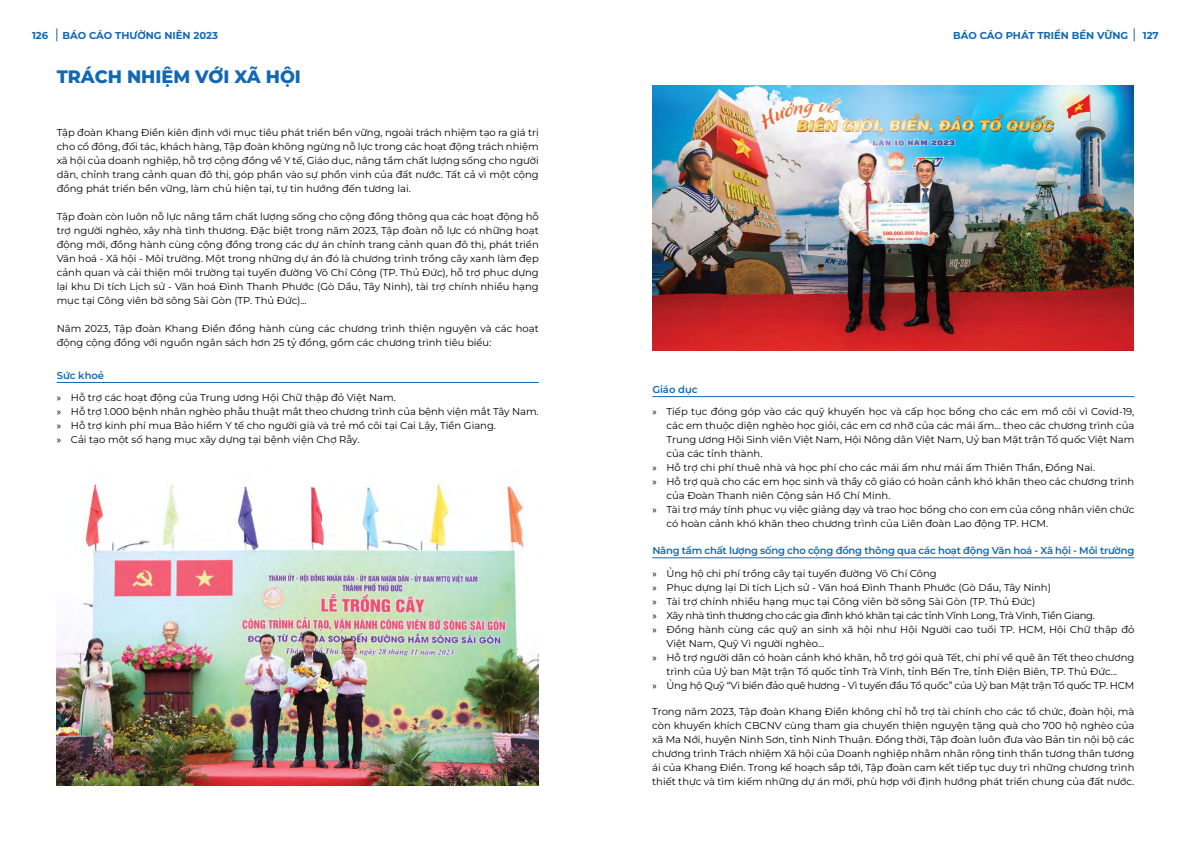
<style>
.page{position:relative;width:1191px;height:842px;background:#fff}
.page>*{position:absolute;margin:0;border:0;box-sizing:border-box;transform-origin:0 0}
.t1{font:800 18px "Montserrat";color:#1268b3}
.t2{font:10px/14px "Montserrat";color:#000;text-align:justify}
.t3{font:600 10px "Montserrat";letter-spacing:-.02em;color:#1268b3}
.t4{font:10px "Montserrat";letter-spacing:-.03em;color:#000}
.t5{font:10px "Montserrat";letter-spacing:-.02em;color:#000}
.t6{font:700 10px "Montserrat";color:#1268b3}
.s1{font-family:"Myriad Pro"}
</style>
<div class="page">
<img style="left:57px;top:483px;width:482px;height:302px">
<img style="left:652px;top:85px;width:481px;height:266px">
<hr style="left:57px;top:382px;width:482px;height:1px;background:#1268b3">
<hr style="left:652px;top:396px;width:482px;height:1px;background:#1268b3">
<hr style="left:652px;top:557px;width:482px;height:1px;background:#1268b3">
<svg style="left:56px;top:28px;width:1px;height:13px"></svg>
<svg style="left:1133px;top:28px;width:1px;height:13px"></svg>
<p class="t6" style="left:32px;top:28px;width:18px">126</p>
<p class="t6" style="left:63px;top:28px;width:157px">BÁO CÁO THƯỜNG NIÊN 2023</p>
<p class="t6" style="left:953px;top:28px;width:177px">BÁO CÁO PHÁT TRIỂN BỀN VỮNG</p>
<p class="t6" style="left:1142px;top:28px;width:18px">127</p>
<h1 class="t1" style="left:57px;top:64px;width:246px">TRÁCH NHIỆM VỚI XÃ HỘI</h1>
<p class="t2" style="left:57px;top:125px;width:483px">Tập đoàn Khang Điền kiên định với mục tiêu phát triển bền vững, ngoài trách nhiệm tạo ra giá trị cho cổ đông, đối tác, khách hàng, Tập đoàn không ngừng nỗ lực trong các hoạt động trách nhiệm xã hội của doanh nghiệp, hỗ trợ cộng đồng về Y tế, Giáo dục, nâng tầm chất lượng sống cho người dân, chỉnh trang cảnh quan đô thị, góp phần vào sự phồn vinh của đất nước. Tất cả vì một cộng đồng phát triển bền vững, làm chủ hiện tại, tự tin hướng đến tương lai.</p>
<p class="t2" style="left:57px;top:209px;width:483px">Tập đoàn còn luôn nỗ lực nâng tầm chất lượng sống cho cộng đồng thông qua các hoạt động hỗ trợ người nghèo, xây nhà tình thương. Đặc biệt trong năm 2023, Tập đoàn nỗ lực có những hoạt động mới, đồng hành cùng cộng đồng trong các dự án chỉnh trang cảnh quan đô thị, phát triển Văn hoá - Xã hội - Môi trường. Một trong những dự án đó là chương trình trồng cây xanh làm đẹp cảnh quan và cải thiện môi trường tại tuyến đường Võ Chí Công (TP. Thủ Đức), hỗ trợ phục dựng lại khu Di tích Lịch sử - Văn hoá Đình Thanh Phước (Gò Dầu, Tây Ninh), tài trợ chính nhiều hạng mục tại Công viên bờ sông Sài Gòn (TP. Thủ Đức)...</p>
<p class="t2" style="left:57px;top:321px;width:483px">Năm 2023, Tập đoàn Khang Điền đồng hành cùng các chương trình thiện nguyện và các hoạt động cộng đồng với nguồn ngân sách hơn 25 tỷ đồng, gồm các chương trình tiêu biểu:</p>
<p class="t3" style="left:57px;top:368px;width:49px">Sức khoẻ</p>
<p class="t2" style="left:57px;top:390px;width:483px;text-align:left"><span class="s1">»</span> Hỗ trợ các hoạt động của Trung ương Hội Chữ thập đỏ Việt Nam.<br><span class="s1">»</span> Hỗ trợ 1.000 bệnh nhân nghèo phẫu thuật mắt theo chương trình của bệnh viện mắt Tây Nam. <span class="s1">»</span> Hỗ trợ kinh phí mua Bảo hiểm Y tế cho người già và trẻ mồ côi tại Cai Lậy, Tiền Giang.<br><span class="s1">»</span> Cải tạo một số hạng mục xây dựng tại bệnh viện Chợ Rẫy.</p>
<p class="t3" style="left:652px;top:383px;width:47px">Giáo dục</p>
<p class="t2" style="left:652px;top:405px;width:483px"><span class="s1">»</span> Tiếp tục đóng góp vào các quỹ khuyến học và cấp học bổng cho các em mồ côi vì Covid-19,</p>
<p class="t2" style="left:666px;top:419px;width:469px">các em thuộc diện nghèo học giỏi, các em cơ nhỡ của các mái ấm... theo các chương trình của</p>
<p class="t2" style="left:666px;top:433px;width:469px">Trung ương Hội Sinh viên Việt Nam, Hội Nông dân Việt Nam, Uỷ ban Mặt trận Tổ quốc Việt Nam</p>
<p class="t2" style="left:666px;top:447px;width:97px">của các tỉnh thành.</p>
<p class="t2" style="left:652px;top:461px;width:444px"><span class="s1">»</span> Hỗ trợ chi phí thuê nhà và học phí cho các mái ấm như mái ấm Thiên Thần, Đồng Nai.</p>
<p class="t2" style="left:652px;top:475px;width:483px"><span class="s1">»</span> Hỗ trợ quà cho các em học sinh và thầy cô giáo có hoàn cảnh khó khăn theo các chương trình</p>
<p class="t2" style="left:666px;top:489px;width:225px">của Đoàn Thanh niên Cộng sản Hồ Chí Minh.</p>
<p class="t2" style="left:652px;top:503px;width:483px"><span class="s1">»</span> Tài trợ máy tính phục vụ việc giảng dạy và trao học bổng cho con em của công nhân viên chức</p>
<p class="t2" style="left:666px;top:517px;width:383px">có hoàn cảnh khó khăn theo chương trình của Liên đoàn Lao động TP. HCM.</p>
<p class="t3" style="left:652px;top:544px;width:483px">Nâng tầm chất lượng sống cho cộng đồng thông qua các hoạt động Văn hoá - Xã hội - Môi trường</p>
<p class="t2" style="left:652px;top:566px;width:286px"><span class="s1">»</span> Ủng hộ chi phí trồng cây tại tuyến đường Võ Chí Công</p>
<p class="t2" style="left:652px;top:580px;width:400px"><span class="s1">»</span> Phục dựng lại Di tích Lịch sử - Văn hoá Đình Thanh Phước (Gò Dầu, Tây Ninh)</p>
<p class="t2" style="left:652px;top:594px;width:384px"><span class="s1">»</span> Tài trợ chính nhiều hạng mục tại Công viên bờ sông Sài Gòn (TP. Thủ Đức)</p>
<p class="t4" style="left:652px;top:608px;width:444px"><span class="s1">»</span> Xây nhà tình thương cho các gia đình khó khăn tại các tỉnh Vĩnh Long, Trà Vinh, Tiền Giang.</p>
<p class="t2" style="left:652px;top:622px;width:483px"><span class="s1">»</span> Đồng hành cùng các quỹ an sinh xã hội như Hội Người cao tuổi TP. HCM, Hội Chữ thập đỏ</p>
<p class="t2" style="left:666px;top:636px;width:159px">Việt Nam, Quỹ Vì người nghèo...</p>
<p class="t2" style="left:652px;top:650px;width:483px"><span class="s1">»</span> Hỗ trợ người dân có hoàn cảnh khó khăn, hỗ trợ gói quà Tết, chi phí về quê ăn Tết theo chương</p>
<p class="t2" style="left:666px;top:664px;width:452px">trình của Uỷ ban Mặt trận Tổ quốc tỉnh Trà Vinh, tỉnh Bến Tre, tỉnh Điện Biên, TP. Thủ Đức...</p>
<p class="t5" style="left:652px;top:678px;width:483px"><span class="s1">»</span> Ủng hộ Quỹ “Vì biển đảo quê hương - Vì tuyến đầu Tổ quốc” của Uỷ ban Mặt trận Tổ quốc TP. HCM</p>
<p class="t2" style="left:652px;top:704px;width:484px">Trong năm 2023, Tập đoàn Khang Điền không chỉ hỗ trợ tài chính cho các tổ chức, đoàn hội, mà còn khuyến khích CBCNV cùng tham gia chuyến thiện nguyện tặng quà cho 700 hộ nghèo của xã Ma Nới, huyện Ninh Sơn, tỉnh Ninh Thuận. Đồng thời, Tập đoàn luôn đưa vào Bản tin nội bộ các chương trình Trách nhiệm Xã hội của Doanh nghiệp nhằm nhân rộng tinh thần tương thân tương ái của Khang Điền. Trong kế hoạch sắp tới, Tập đoàn cam kết tiếp tục duy trì những chương trình thiết thực và tìm kiếm những dự án mới, phù hợp với định hướng phát triển chung của đất nước.</p>
</div>
